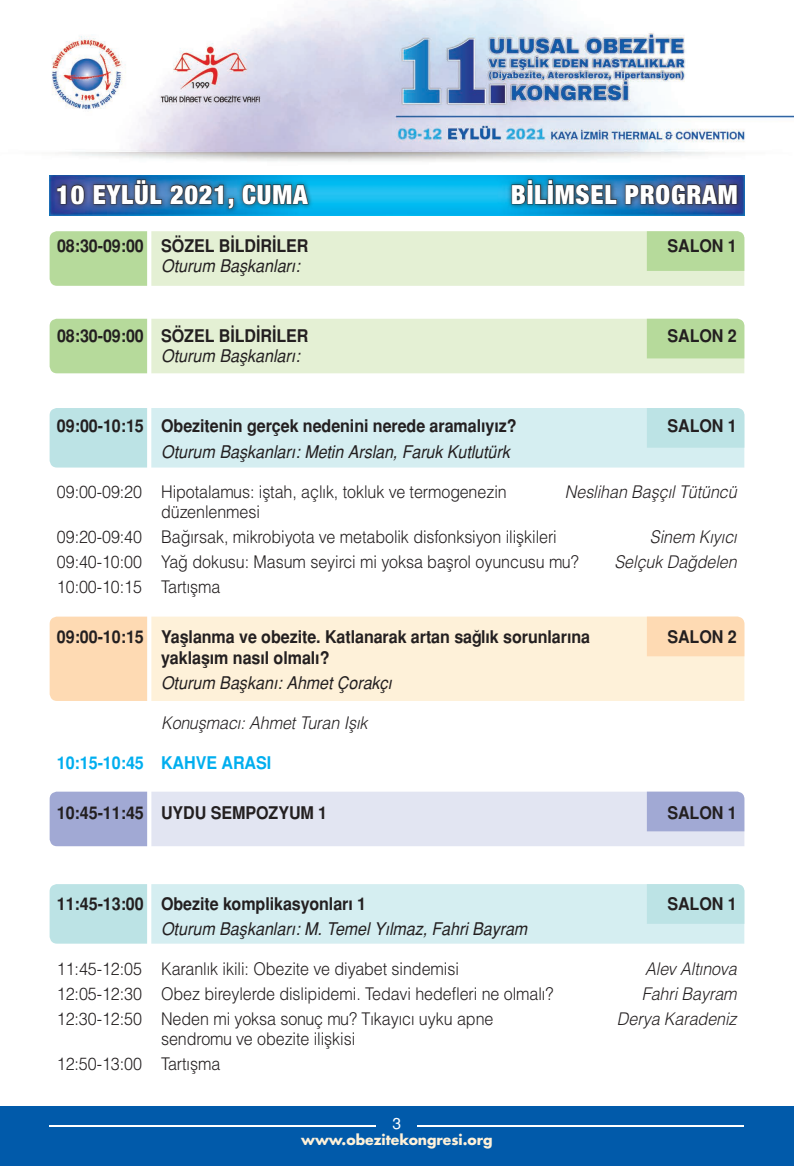
<style>
.page{position:relative;width:794px;height:1166px;background:#fff}
.page>*{position:absolute;margin:0;border:0;box-sizing:border-box;transform-origin:0 0}
.t1{font:900 condensed 26.25px "Helvetica Neue";letter-spacing:.03em;color:#fff}
.t2{font:17.5px/25px "Helvetica Light Normal Tr";letter-spacing:-.005em;color:#231f20;scale:.92 1}
.t3{font:700 17.5px "Helvetica Tr";letter-spacing:-.005em;color:#231f20;scale:.92 1}
.t4{font:italic 17.5px "Helvetica Tr";color:#231f20;scale:.92 1}
.t5{font:17.5px "Helvetica Light Italic Tr";letter-spacing:-.005em;color:#231f20;scale:.92 1}
.t6{font:700 17.5px "Helvetica Tr";letter-spacing:-.005em;color:#00aeef;scale:.92 1}
.t7{font:15.75px "Helvetica Normal Tr";color:#fff}
.t8{font:14px "Futura Bold Tr";color:#fef1d9}
</style>
<div class="page">
<img style="left:49px;top:0;width:745px;height:944px">
<div style="left:0;top:1106px;width:794px;height:60px;background:#015aaa"></div>
<hr style="left:417px;top:1125px;width:327px;height:1px;background:#fff">
<hr style="left:50px;top:1125px;width:326px;height:1px;background:#fff">
<div style="left:50px;top:616px;width:97px;height:85px;background:#fedab3"></div>
<div style="left:151px;top:616px;width:593px;height:85px;background:#fef1d9"></div>
<div style="left:647px;top:616px;width:97px;height:40px;background:#fedab3"></div>
<svg style="left:50px;top:791px;width:694px;height:55px;background:#d3d7eb"></svg>
<svg style="left:50px;top:408px;width:694px;height:59px;background:#cfebee"></svg>
<svg style="left:50px;top:884px;width:694px;height:59px;background:#cfebee"></svg>
<img style="left:50px;top:175px;width:694px;height:40px">
<div style="left:52px;top:174px;width:690px;height:40px;background:#231f20;opacity:.75"></div>
<svg style="left:57px;top:184px;width:28px;height:21px"></svg>
<svg style="left:93px;top:179px;width:69px;height:26px;background:#354b6e"></svg>
<svg style="left:170px;top:184px;width:64px;height:25px;background:#295d7d"></svg>
<svg style="left:242px;top:178px;width:67px;height:28px;background:#186784"></svg>
<svg style="left:511px;top:180px;width:106px;height:26px;background:#225a75"></svg>
<svg style="left:625px;top:174px;width:112px;height:32px;background:#354e75"></svg>
<svg style="left:50px;top:231px;width:694px;height:55px;background:#d9eac6"></svg>
<svg style="left:50px;top:319px;width:694px;height:54px;background:#d9eac6"></svg>
<h1 class="t1" style="left:56px;top:173px;width:253px">10 EYLÜL 2021, CUMA</h1>
<h1 class="t1" style="left:511px;top:173px;width:228px">BİLİMSEL PROGRAM</h1>
<p class="t3" style="left:57px;top:235px;width:275px">08:30-09:00 SÖZEL BİLDİRİLER</p>
<p class="t3" style="left:667px;top:235px;width:77px">SALON 1</p>
<p class="t4" style="left:161px;top:255px;width:152px">Oturum Başkanları:</p>
<p class="t3" style="left:57px;top:325px;width:275px">08:30-09:00 SÖZEL BİLDİRİLER</p>
<p class="t3" style="left:667px;top:325px;width:77px">SALON 2</p>
<p class="t4" style="left:161px;top:345px;width:152px">Oturum Başkanları:</p>
<p class="t3" style="left:57px;top:416px;width:501px">09:00-10:15 Obezitenin gerçek nedenini nerede aramalıyız?</p>
<p class="t3" style="left:667px;top:416px;width:77px">SALON 1</p>
<p class="t4" style="left:161px;top:441px;width:380px">Oturum Başkanları: Metin Arslan, Faruk Kutlutürk</p>
<p class="t2" style="left:57px;top:479px;width:490px">09:00-09:20 Hipotalamus: iştah, açlık, tokluk ve termogenezin</p>
<p class="t5" style="left:565px;top:481px;width:188px">Neslihan Başçıl Tütüncü</p>
<p class="t2" style="left:57px;top:499px;width:545px;text-indent:104px">düzenlenmesi<br>09:20-09:40 Bağırsak, mikrobiyota ve metabolik disfonksiyon ilişkileri</p>
<p class="t5" style="left:650px;top:526px;width:96px">Sinem Kıyıcı</p>
<p class="t2" style="left:57px;top:549px;width:569px">09:40-10:00 Yağ dokusu: Masum seyirci mi yoksa başrol oyuncusu mu?</p>
<p class="t5" style="left:614px;top:551px;width:134px">Selçuk Dağdelen</p>
<p class="t2" style="left:57px;top:574px;width:179px">10:00-10:15 Tartışma</p>
<p class="t3" style="left:57px;top:627px;width:581px">09:00-10:15 Yaşlanma ve obezite. Katlanarak artan sağlık sorunlarına</p>
<p class="t3" style="left:667px;top:627px;width:77px">SALON 2</p>
<p class="t3" style="left:161px;top:647px;width:184px">yaklaşım nasıl olmalı?</p>
<p class="t4" style="left:161px;top:672px;width:252px">Oturum Başkanı: Ahmet Çorakçı</p>
<p class="t5" style="left:161px;top:712px;width:226px">Konuşmacı: Ahmet Turan Işık</p>
<p class="t6" style="left:57px;top:752px;width:234px">10:15-10:45 KAHVE ARASI</p>
<p class="t3" style="left:57px;top:802px;width:295px">10:45-11:45 UYDU SEMPOZYUM 1</p>
<p class="t3" style="left:667px;top:802px;width:77px">SALON 1</p>
<p class="t3" style="left:57px;top:893px;width:338px">11:45-13:00 Obezite komplikasyonları 1</p>
<p class="t3" style="left:667px;top:893px;width:77px">SALON 1</p>
<p class="t4" style="left:161px;top:918px;width:399px">Oturum Başkanları: M. Temel Yılmaz, Fahri Bayram</p>
<p class="t2" style="left:57px;top:956px;width:438px">11:45-12:05 Karanlık ikili: Obezite ve diyabet sindemisi</p>
<p class="t5" style="left:645px;top:958px;width:101px">Alev Altınova</p>
<p class="t2" style="left:57px;top:981px;width:541px">12:05-12:30 Obez bireylerde dislipidemi. Tedavi hedefleri ne olmalı?</p>
<p class="t5" style="left:642px;top:983px;width:105px">Fahri Bayram</p>
<p class="t2" style="left:57px;top:1006px;width:476px">12:30-12:50 Neden mi yoksa sonuç mu? Tıkayıcı uyku apne</p>
<p class="t5" style="left:617px;top:1008px;width:132px">Derya Karadeniz</p>
<p class="t2" style="left:57px;top:1026px;width:326px;text-indent:104px">sendromu ve obezite ilişkisi<br>12:50-13:00 Tartışma</p>
<p class="t7" style="left:392px;top:1114px;width:10px">3</p>
<p class="t8" style="left:301px;top:1130px;width:193px">www.obezitekongresi.org</p>
</div>
